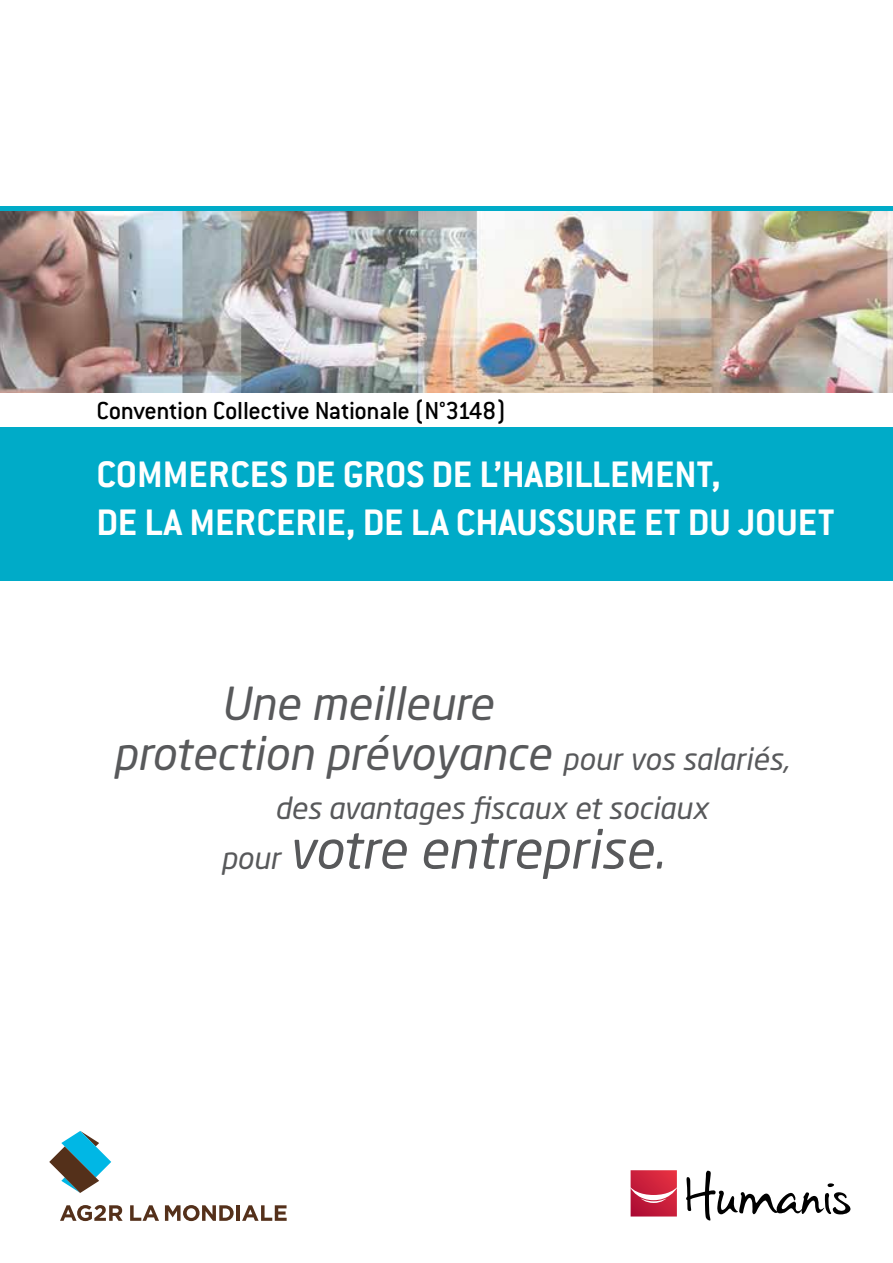
<style>
.page{position:relative;width:893px;height:1263px;background:#fff}
.page>*{position:absolute;margin:0;border:0;box-sizing:border-box;transform-origin:0 0}
.t1{font:italic 52.5px "Neo Sans Std";color:#58595b}
.t2{font:italic 45px/49.5px "Neo Sans Std";color:#58595b}
.t3{font:700 40.5px/48px "Conduit ITC";color:#fff}
.t4{font:italic 30px "Neo Sans Std";color:#58595b}
.t5{font:500 27px "Conduit ITC";letter-spacing:-.015em;color:#000}
.s1{font-size:30px}
</style>
<div class="page">
<img style="left:0;top:211px;width:893px;height:181px">
<div style="left:0;top:427px;width:893px;height:153px;background:#00abc8"></div>
<div style="left:0;top:206px;width:893px;height:5px;background:#00abc8"></div>
<svg style="left:686px;top:1170px;width:164px;height:50px"></svg>
<svg style="left:631px;top:1170px;width:46px;height:46px;background:#cf3750"></svg>
<svg style="left:49px;top:1131px;width:62px;height:62px"></svg>
<svg style="left:60px;top:1205px;width:63px;height:16px"></svg>
<svg style="left:130px;top:1205px;width:29px;height:16px"></svg>
<svg style="left:165px;top:1205px;width:69px;height:16px"></svg>
<hr style="left:236px;top:1205px;width:4px;height:16px;background:#54301a">
<svg style="left:242px;top:1205px;width:45px;height:16px"></svg>
<p class="t5" style="left:96px;top:396px;width:411px">Convention Collective Nationale (N°3148)</p>
<p class="t3" style="left:96px;top:450px;width:739px">COMMERCES DE GROS DE L’HABILLEMENT,<br>DE LA MERCERIE, DE LA CHAUSSURE ET DU JOUET</p>
<p class="t2" style="left:113px;top:678px;width:678px;text-indent:108px">Une meilleure<br>protection prévoyance <span class="s1">pour vos salariés,</span></p>
<p class="t4" style="left:275px;top:790px;width:435px">des avantages fiscaux et sociaux</p>
<p class="t1" style="left:221px;top:817px;width:445px"><span class="s1">pour</span> votre entreprise.</p>
</div>
